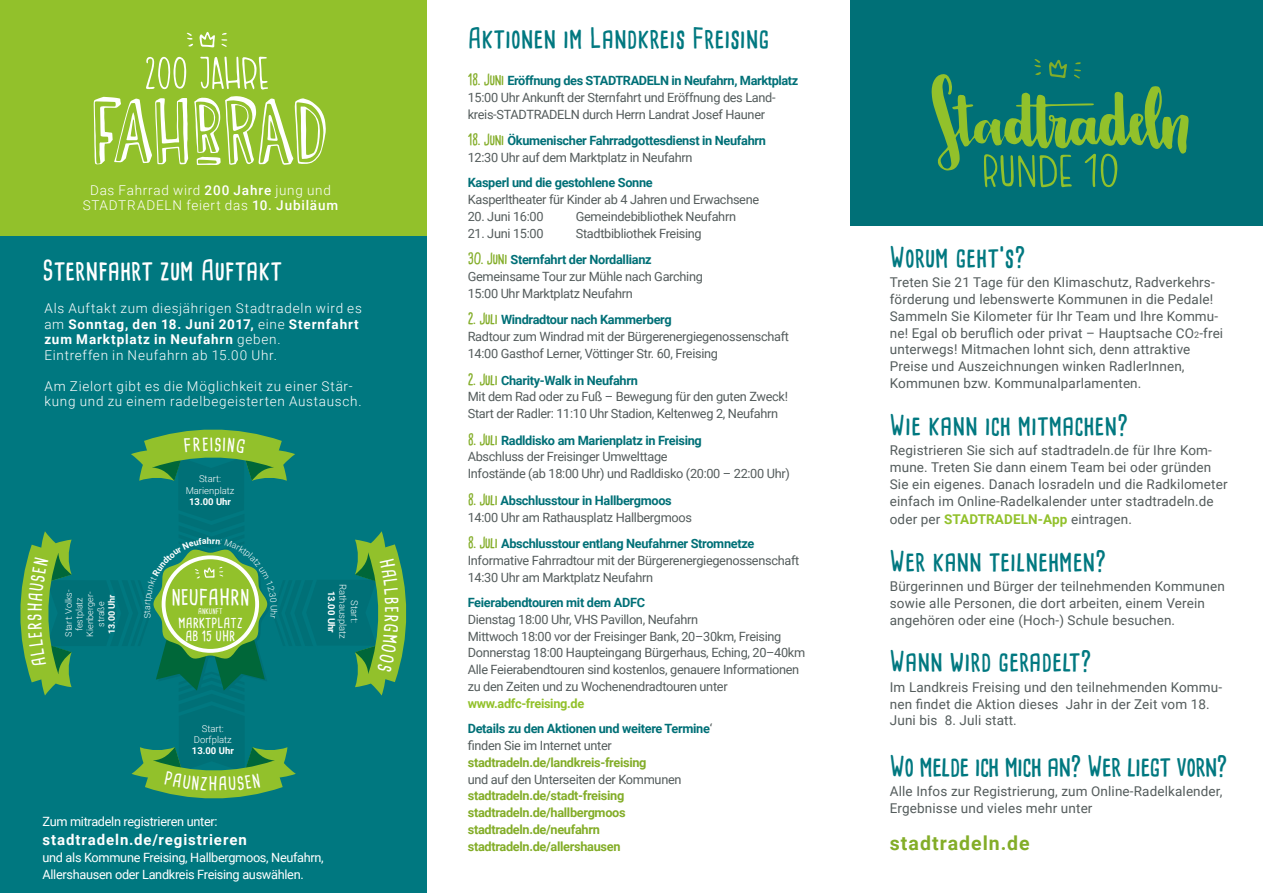
<style>
.page{position:relative;width:1263px;height:893px;background:#fff}
.page>*{position:absolute;margin:0;border:0;box-sizing:border-box;transform-origin:0 0}
.t1{font:700 27px "Cardenio Modern";letter-spacing:.01em;color:#007880}
.t2{font:700 27px "Cardenio Modern";letter-spacing:-.02em;color:#007880}
.t3{font:700 27px "Cardenio Modern";letter-spacing:.01em;color:#fff}
.t4{font:700 21px "Cardenio Modern";color:#fff}
.t5{font:700 19.5px "Roboto";letter-spacing:.055em;color:#83ad28}
.t6{font:700 17.55px "Cardenio Modern";color:#fff}
.t7{font:700 15px "Roboto";letter-spacing:.06em;color:#fff}
.t8{font:13.5px/16.8px "Roboto";letter-spacing:.01em;color:#545c5c}
.t9{font:300 13.5px/15.5px "Roboto";letter-spacing:.055em;color:#fff}
.t10{font:700 13.5px/13.5px "Cardenio Modern";color:#fff}
.t11{font:12.75px/16.8px "Roboto";letter-spacing:-.025em;color:#545c5c}
.t12{font:700 12.75px/16.8px "Roboto";letter-spacing:-.025em;color:#007077}
.t13{font:700 12.75px/16.8px "Roboto";letter-spacing:-.025em;color:#83ad28}
.t14{font:12.75px/16.8px "Roboto";letter-spacing:-.025em;color:#fff}
.t15{font:300 9.45px/11.4px "Roboto";color:#fff;text-align:center}
.t16{font:700 9.45px "Roboto";color:#fff}
.t17{font:300 9px/10.8px "Roboto";color:#fff;text-align:center}
.t18{font:700 9px "Roboto";color:#fff}
.t19{font:700 7.5px "Cardenio Modern";color:#fff}
.s1{font-weight:500}
.s2{font-weight:700}
.s3{font-family:"Cardenio Modern";font-weight:700;font-size:15px;color:#83ad28}
.s4{font-weight:700;color:#007077}
.s5{font-family:"Cardenio Modern";font-size:15px;color:#83ad28}
.s6{font-weight:400;color:#545c5c}
.s7{color:#92c12b}
.s8{font-size:9px}
.s9{font-weight:700;color:#92c12b}
</style>
<div class="page">
<div style="left:0;top:428px;width:427px;height:465px;background:#007880"></div>
<div style="left:850px;top:0;width:413px;height:225px;background:#007077"></div>
<div style="left:0;top:0;width:427px;height:236px;background:#92c12b"></div>
<div style="left:0;top:236px;width:427px;height:215px;background:#007880"></div>
<svg style="left:200px;top:56px;width:68px;height:34px"></svg>
<svg style="left:146px;top:56px;width:40px;height:34px"></svg>
<svg style="left:93px;top:96px;width:233px;height:69px"></svg>
<svg style="left:199px;top:32px;width:16px;height:15px"></svg>
<svg style="left:187px;top:33px;width:6px;height:14px"></svg>
<svg style="left:221px;top:33px;width:6px;height:14px"></svg>
<svg style="left:931px;top:59px;width:257px;height:129px"></svg>
<svg style="left:20px;top:429px;width:387px;height:370px"></svg>
<p class="t9" style="left:83px;top:182px;width:257px;text-align:center">Das Fahrrad wird <span class="s1">200 Jahre</span> jung und<br>STADTRADELN feiert das <span class="s1">10. Jubiläum</span></p>
<h1 class="t3" style="left:43px;top:252px;width:241px">Sternfahrt zum Auftakt</h1>
<p class="t9" style="left:44px;top:300px;width:319px">Als Auftakt zum diesjährigen Stadtradeln wird es am <span class="s2">Sonntag, den 18. Juni 2017,</span> eine <span class="s2">Sternfahrt zum Marktplatz in Neufahrn</span> geben.<br>Eintreffen in Neufahrn ab 15.00 Uhr.</p>
<p class="t9" style="left:44px;top:378px;width:319px">Am Zielort gibt es die Möglichkeit zu einer Stär&shy;kung und zu einem radelbegeisterten Austausch.</p>
<h3 class="t6" style="left:202px;top:432px;width:13px">EI</h3>
<p class="t15" style="left:186px;top:473px;width:50px">Start:<br>Marienplatz</p>
<p class="t16" style="left:189px;top:495px;width:43px">13.00 Uhr</p>
<h3 class="t6" style="left:23px;top:621px;width:7px;rotate:-90deg">s</h3>
<p class="t17" style="left:63px;top:637px;width:49px;rotate:-90deg">Start: Volks&shy;festplatz<br>Kienberger&shy;straße</p>
<p class="t18" style="left:105px;top:634px;width:41px;rotate:-90deg">13.00 Uhr</p>
<h2 class="t4" style="left:171px;top:583px;width:58px">NEUFAHRN</h2>
<p class="t19" style="left:198px;top:606px;width:26px">ANKUNFT</p>
<p class="t10" style="left:185px;top:616px;width:52px;text-indent:-7px">Marktplatz<br>AB 15 Uhr</p>
<p class="t15" style="left:360px;top:584px;width:56px;rotate:90deg">Start:<br>Rathausplatz</p>
<p class="t16" style="left:338px;top:591px;width:43px;rotate:90deg">13.00 Uhr</p>
<h3 class="t6" style="left:403px;top:606px;width:8px;rotate:90deg">e</h3>
<p class="t15" style="left:194px;top:722px;width:40px">Start:<br>Dorfplatz</p>
<p class="t16" style="left:192px;top:744px;width:43px">13.00 Uhr</p>
<p class="t14" style="left:43px;top:813px;width:176px">Zum mitradeln registrieren unter:</p>
<p class="t7" style="left:43px;top:830px;width:206px">stadtradeln.de/registrieren</p>
<p class="t14" style="left:43px;top:849px;width:283px">und als Kommune Freising, Hallbergmoos, Neufahrn,<br>Allershausen oder Landkreis Freising auswählen.</p>
<h1 class="t1" style="left:468px;top:20px;width:303px">Aktionen im Landkreis Freising</h1>
<p class="t11" style="left:468px;top:72px;width:332px"><span class="s3">18. Juni</span> <span class="s4">Eröffnung des STADTRADELN in Neufahrn, Marktplatz<br></span>15:00 Uhr Ankunft der Sternfahrt und Eröffnung des Land&shy;kreis-STADTRADELN durch Herrn Landrat Josef Hauner</p>
<p class="t12" style="left:468px;top:132px;width:300px"><span class="s5">18. Juni</span> Ökumenischer Fahrradgottesdienst in Neufahrn<br><span class="s6">12:30 Uhr auf dem Marktplatz in Neufahrn</span></p>
<p class="t12" style="left:468px;top:174px;width:187px">Kasperl und die gestohlene Sonne</p>
<p class="t11" style="left:468px;top:191px;width:293px">Kasperltheater für Kinder ab 4 Jahren und Erwachsene</p>
<p class="t11" style="left:468px;top:208px;width:77px">20. Juni 16:00</p>
<p class="t11" style="left:576px;top:208px;width:162px">Gemeindebibliothek Neufahrn</p>
<p class="t11" style="left:468px;top:224px;width:77px">21. Juni 15:00</p>
<p class="t11" style="left:576px;top:224px;width:127px">Stadtbibliothek Freising</p>
<p class="t11" style="left:468px;top:251px;width:237px"><span class="s3">30. Juni</span> <span class="s4">Sternfahrt der Nordallianz<br></span>Gemeinsame Tour zur Mühle nach Garching<br>15:00 Uhr Marktplatz Neufahrn</p>
<p class="t11" style="left:468px;top:311px;width:323px"><span class="s3">2. Juli</span> <span class="s4">Windradtour nach Kammerberg<br></span>Radtour zum Windrad mit der Bürgerenergiegenossenschaft<br>14:00 Gasthof Lerner, Vöttinger Str. 60, Freising</p>
<p class="t11" style="left:468px;top:371px;width:322px"><span class="s3">2. Juli</span> <span class="s4">Charity-Walk in Neufahrn<br></span>Mit dem Rad oder zu Fuß – Bewegung für den guten Zweck!<br>Start der Radler: 11:10 Uhr Stadion, Keltenweg 2, Neufahrn</p>
<p class="t11" style="left:468px;top:431px;width:324px"><span class="s3">8. Juli</span> <span class="s4">Radldisko am Marienplatz in Freising<br></span>Abschluss der Freisinger Umwelttage<br>Infostände (ab 18:00 Uhr) und Radldisko (20:00 – 22:00 Uhr)</p>
<p class="t11" style="left:468px;top:491px;width:226px"><span class="s3">8. Juli</span> <span class="s4">Abschlusstour in Hallbergmoos<br></span>14:00 Uhr am Rathausplatz Hallbergmoos</p>
<p class="t11" style="left:468px;top:535px;width:333px"><span class="s3">8. Juli</span> <span class="s4">Abschlusstour entlang Neufahrner Stromnetze<br></span>Informative Fahrradtour mit der Bürgerenergiegenossenschaft<br>14:30 Uhr am Marktplatz Neufahrn</p>
<p class="t12" style="left:468px;top:593px;width:179px">Feierabendtouren mit dem ADFC</p>
<p class="t11" style="left:468px;top:610px;width:339px">Dienstag 18:00 Uhr, VHS Pavillon, Neufahrn<br>Mittwoch 18:00 vor der Freisinger Bank, 20–30km, Freising Donnerstag 18:00 Haupteingang Bürgerhaus, Eching, 20–40km Alle Feierabendtouren sind kostenlos, genauere Informationen zu den Zeiten und zu Wochenendradtouren unter</p>
<p class="t12" style="left:468px;top:690px;width:246px;line-height:25.3px"><span class="s7">www.adfc-freising.de<br></span>Details zu den Aktionen und weitere Termine<span class="s6">‘</span></p>
<p class="t11" style="left:468px;top:736px;width:146px">finden Sie im Internet unter</p>
<p class="t13" style="left:468px;top:753px;width:180px">stadtradeln.de/landkreis-freising</p>
<p class="t11" style="left:468px;top:770px;width:215px">und auf den Unterseiten der Kommunen</p>
<p class="t13" style="left:468px;top:787px;width:159px">stadtradeln.de/stadt-freising stadtradeln.de/hallbergmoos stadtradeln.de/neufahrn stadtradeln.de/allershausen</p>
<h1 class="t1" style="left:890px;top:239px;width:137px">Worum geht’s?</h1>
<p class="t8" style="left:890px;top:274px;width:335px">Treten Sie 21 Tage für den Klimaschutz, Radverkehrs&shy;förderung und lebenswerte Kommunen in die Pedale!<br>Sammeln Sie Kilometer für Ihr Team und Ihre Kommu&shy;ne! Egal ob beruflich oder privat – Hauptsache CO<span class="s8">2</span>-frei unterwegs! Mitmachen lohnt sich, denn attraktive Preise und Auszeichnungen winken RadlerInnen, Kommunen bzw. Kommunalparlamenten.</p>
<h1 class="t1" style="left:890px;top:407px;width:240px">Wie kann ich mitmachen?</h1>
<p class="t8" style="left:890px;top:441px;width:339px">Registrieren Sie sich auf stadtradeln.de für Ihre Kom&shy;mune. Treten Sie dann einem Team bei oder gründen Sie ein eigenes. Danach losradeln und die Radkilometer einfach im Online-Radelkalender unter stadtradeln.de oder per <span class="s9">STADTRADELN-App</span> eintragen.</p>
<h1 class="t1" style="left:890px;top:542px;width:218px">Wer kann teilnehmen?</h1>
<p class="t8" style="left:890px;top:577px;width:336px">Bürgerinnen und Bürger der teilnehmenden Kommunen sowie alle Personen, die dort arbeiten, einem Verein angehören oder eine (Hoch-) Schule besuchen.</p>
<h1 class="t1" style="left:890px;top:643px;width:203px">Wann wird geradelt?</h1>
<p class="t8" style="left:890px;top:678px;width:334px">Im Landkreis Freising und den teilnehmenden Kommu&shy;nen findet die Aktion dieses Jahr in der Zeit vom 18.<br>Juni bis 8. Juli statt.</p>
<h1 class="t2" style="left:890px;top:748px;width:340px">Wo melde ich mich an? Wer liegt vorn?</h1>
<p class="t8" style="left:890px;top:782px;width:334px">Alle Infos zur Registrierung, zum Online-Radelkalender,<br>Ergebnisse und vieles mehr unter</p>
<h3 class="t5" style="left:890px;top:830px;width:141px">stadtradeln.de</h3>
</div>
